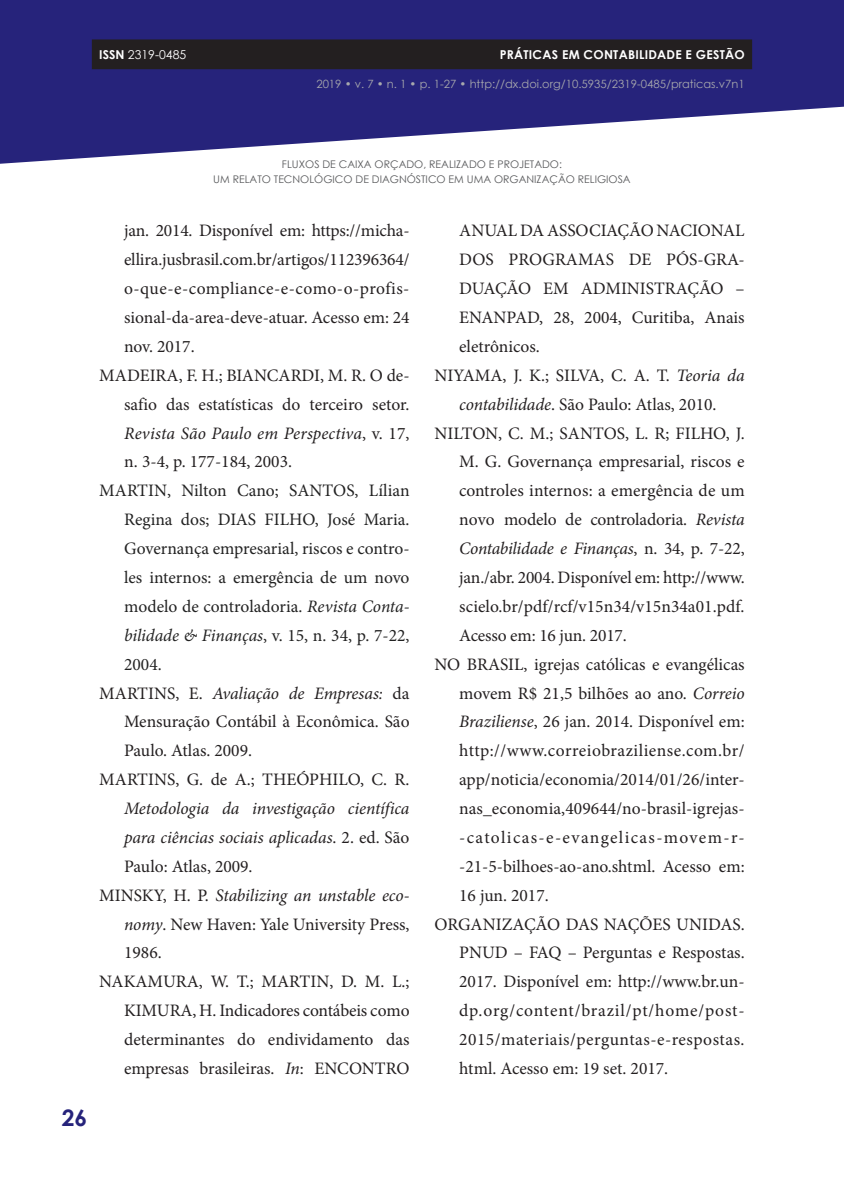
<style>
.page{position:relative;width:844px;height:1191px;background:#fff}
.page>*{position:absolute;margin:0;border:0;box-sizing:border-box;transform-origin:0 0}
.t1{font:700 22.75px "Century Gothic";color:#26237b}
.t2{font:17.5px "Minion Pro";color:#231f20}
.t3{font:italic 17.5px "Minion Pro";letter-spacing:-.005em;color:#231f20}
.t4{font:17.5px "Minion Pro";color:#222}
.t5{font:17.5px "Minion Pro";letter-spacing:.03em;color:#231f20}
.t6{font:17.5px "Minion Pro";letter-spacing:.025em;color:#231f20}
.t7{font:17.5px "Minion Pro";letter-spacing:.045em;color:#231f20}
.t8{font:17.5px "Minion Pro";letter-spacing:.075em;color:#231f20}
.t9{font:700 12.25px "Century Gothic";letter-spacing:.02em;color:#fff}
.t10{font:12.25px "Century Gothic";color:#fff}
.t11{font:11.38px "Century Gothic";color:#a8a9ad}
.t12{font:10.5px/15.8px "Century Gothic";color:#57585a;text-align:center}
.s1{font-weight:700}
.s2{font-style:normal}
.s3{font-style:italic}
</style>
<div class="page">
<svg style="left:0;top:0;width:843px;height:164px;fill:#26237b"></svg>
<div style="left:92px;top:39px;width:660px;height:30px;background:#231f20"></div>
<p class="t10" style="left:99px;top:46px;width:88px"><span class="s1">ISSN</span> 2319-0485</p>
<p class="t9" style="left:499px;top:45px;width:246px">PRÁTICAS EM CONTABILIDADE E GESTÃO</p>
<p class="t11" style="left:316px;top:76px;width:429px">2019 • v. 7 • n. 1 • p. 1-27 • http://dx.doi.org/10.5935/2319-0485/praticas.v7n1</p>
<h1 class="t1" style="left:62px;top:1100px;width:27px">26</h1>
<p class="t12" style="left:213px;top:156px;width:419px">FLUXOS DE CAIXA ORÇADO, REALIZADO E PROJETADO:<br>UM RELATO TECNOLÓGICO DE DIAGNÓSTICO EM UMA ORGANIZAÇÃO RELIGIOSA</p>
<p class="t2" style="left:124px;top:219px;width:287px">jan. 2014. Disponível em: https://micha-</p>
<p class="t2" style="left:124px;top:248px;width:287px">ellira.jusbrasil.com.br/artigos/112396364/</p>
<p class="t6" style="left:124px;top:277px;width:287px">o-que-e-compliance-e-como-o-profis-</p>
<p class="t2" style="left:124px;top:306px;width:287px">sional-da-area-deve-atuar. Acesso em: 24</p>
<p class="t2" style="left:124px;top:334px;width:72px">nov. 2017.</p>
<p class="t2" style="left:99px;top:363px;width:312px">MADEIRA, F. H.; BIANCARDI, M. R. O de-</p>
<p class="t2" style="left:124px;top:392px;width:287px">safio das estatísticas do terceiro setor.</p>
<p class="t3" style="left:124px;top:421px;width:287px">Revista São Paulo em Perspectiva<span class="s2">, v. 17,</span></p>
<p class="t2" style="left:124px;top:450px;width:169px">n. 3-4, p. 177-184, 2003.</p>
<p class="t4" style="left:99px;top:479px;width:312px">MARTIN, Nilton Cano; SANTOS, Lílian</p>
<p class="t4" style="left:124px;top:508px;width:287px">Regina dos; DIAS FILHO, José Maria.</p>
<p class="t4" style="left:124px;top:537px;width:287px">Governança empresarial, riscos e contro-</p>
<p class="t4" style="left:124px;top:565px;width:287px">les internos: a emergência de um novo</p>
<p class="t4" style="left:124px;top:594px;width:287px">modelo de controladoria. <span class="s3">Revista Conta-</span></p>
<p class="t4" style="left:124px;top:623px;width:287px"><span class="s3">bilidade &amp; Finanças</span>, v. 15, n. 34, p. 7-22,</p>
<p class="t4" style="left:124px;top:652px;width:39px">2004.</p>
<p class="t3" style="left:99px;top:681px;width:312px"><span class="s2">MARTINS, E.</span> Avaliação de Empresas: <span class="s2">da</span></p>
<p class="t2" style="left:124px;top:710px;width:287px">Mensuração Contábil à Econômica. São</p>
<p class="t2" style="left:124px;top:739px;width:129px">Paulo. Atlas. 2009.</p>
<p class="t2" style="left:99px;top:768px;width:312px">MARTINS, G. de A.; THEÓPHILO, C. R.</p>
<p class="t3" style="left:124px;top:796px;width:287px">Metodologia da investigação científica</p>
<p class="t3" style="left:124px;top:825px;width:287px">para ciências sociais aplicadas<span class="s2">. 2. ed. São</span></p>
<p class="t2" style="left:124px;top:854px;width:130px">Paulo: Atlas, 2009.</p>
<p class="t3" style="left:99px;top:883px;width:312px"><span class="s2">MINSKY, H. P.</span> Stabilizing an unstable eco-</p>
<p class="t2" style="left:124px;top:912px;width:287px"><span class="s3">nomy</span>. New Haven: Yale University Press,</p>
<p class="t2" style="left:124px;top:941px;width:39px">1986.</p>
<p class="t2" style="left:99px;top:970px;width:312px">NAKAMURA, W. T.; MARTIN, D. M. L.;</p>
<p class="t2" style="left:124px;top:999px;width:287px">KIMURA, H. Indicadores contábeis como</p>
<p class="t2" style="left:124px;top:1027px;width:287px">determinantes do endividamento das</p>
<p class="t2" style="left:124px;top:1056px;width:287px">empresas brasileiras. <span class="s3">In</span>: ENCONTRO</p>
<p class="t2" style="left:459px;top:219px;width:287px">ANUAL DA ASSOCIAÇÃO NACIONAL</p>
<p class="t2" style="left:459px;top:248px;width:287px">DOS PROGRAMAS DE PÓS-GRA-</p>
<p class="t2" style="left:459px;top:277px;width:287px">DUAÇÃO EM ADMINISTRAÇÃO –</p>
<p class="t2" style="left:459px;top:306px;width:287px">ENANPAD, 28, 2004, Curitiba, Anais</p>
<p class="t2" style="left:459px;top:334px;width:82px">eletrônicos.</p>
<p class="t2" style="left:434px;top:363px;width:311px">NIYAMA, J. K.; SILVA, C. A. T. <span class="s3">Teoria da</span></p>
<p class="t2" style="left:459px;top:392px;width:259px"><span class="s3">contabilidade</span>. São Paulo: Atlas, 2010.</p>
<p class="t2" style="left:434px;top:421px;width:312px">NILTON, C. M.; SANTOS, L. R; FILHO, J.</p>
<p class="t2" style="left:459px;top:450px;width:287px">M. G. Governança empresarial, riscos e</p>
<p class="t2" style="left:459px;top:479px;width:287px">controles internos: a emergência de um</p>
<p class="t2" style="left:459px;top:508px;width:287px">novo modelo de controladoria. <span class="s3">Revista</span></p>
<p class="t3" style="left:459px;top:536px;width:287px">Contabilidade e Finanças<span class="s2">, n. 34, p. 7-22,</span></p>
<p class="t2" style="left:459px;top:565px;width:287px">jan./abr. 2004. Disponível em: http://www.</p>
<p class="t2" style="left:459px;top:594px;width:287px">scielo.br/pdf/rcf/v15n34/v15n34a01.pdf.</p>
<p class="t2" style="left:459px;top:623px;width:169px">Acesso em: 16 jun. 2017.</p>
<p class="t2" style="left:434px;top:652px;width:312px">NO BRASIL, igrejas católicas e evangélicas</p>
<p class="t2" style="left:459px;top:681px;width:287px">movem R$ 21,5 bilhões ao ano. <span class="s3">Correio</span></p>
<p class="t2" style="left:459px;top:710px;width:287px"><span class="s3">Braziliense</span>, 26 jan. 2014. Disponível em:</p>
<p class="t5" style="left:459px;top:739px;width:287px">http://www.correiobraziliense.com.br/</p>
<p class="t2" style="left:459px;top:768px;width:287px">app/noticia/economia/2014/01/26/inter-</p>
<p class="t2" style="left:459px;top:796px;width:287px">nas_economia,409644/no-brasil-igrejas-</p>
<p class="t8" style="left:459px;top:825px;width:287px">-catolicas-e-evangelicas-movem-r-</p>
<p class="t2" style="left:459px;top:854px;width:287px">-21-5-bilhoes-ao-ano.shtml. Acesso em:</p>
<p class="t2" style="left:459px;top:883px;width:91px">16 jun. 2017.</p>
<p class="t2" style="left:434px;top:912px;width:312px">ORGANIZAÇÃO DAS NAÇÕES UNIDAS.</p>
<p class="t2" style="left:459px;top:941px;width:287px">PNUD – FAQ – Perguntas e Respostas.</p>
<p class="t2" style="left:459px;top:970px;width:287px">2017. Disponível em: http://www.br.un-</p>
<p class="t7" style="left:459px;top:999px;width:287px">dp.org/content/brazil/pt/home/post-</p>
<p class="t5" style="left:459px;top:1027px;width:287px">2015/materiais/perguntas-e-respostas.</p>
<p class="t2" style="left:459px;top:1056px;width:210px">html. Acesso em: 19 set. 2017.</p>
</div>
